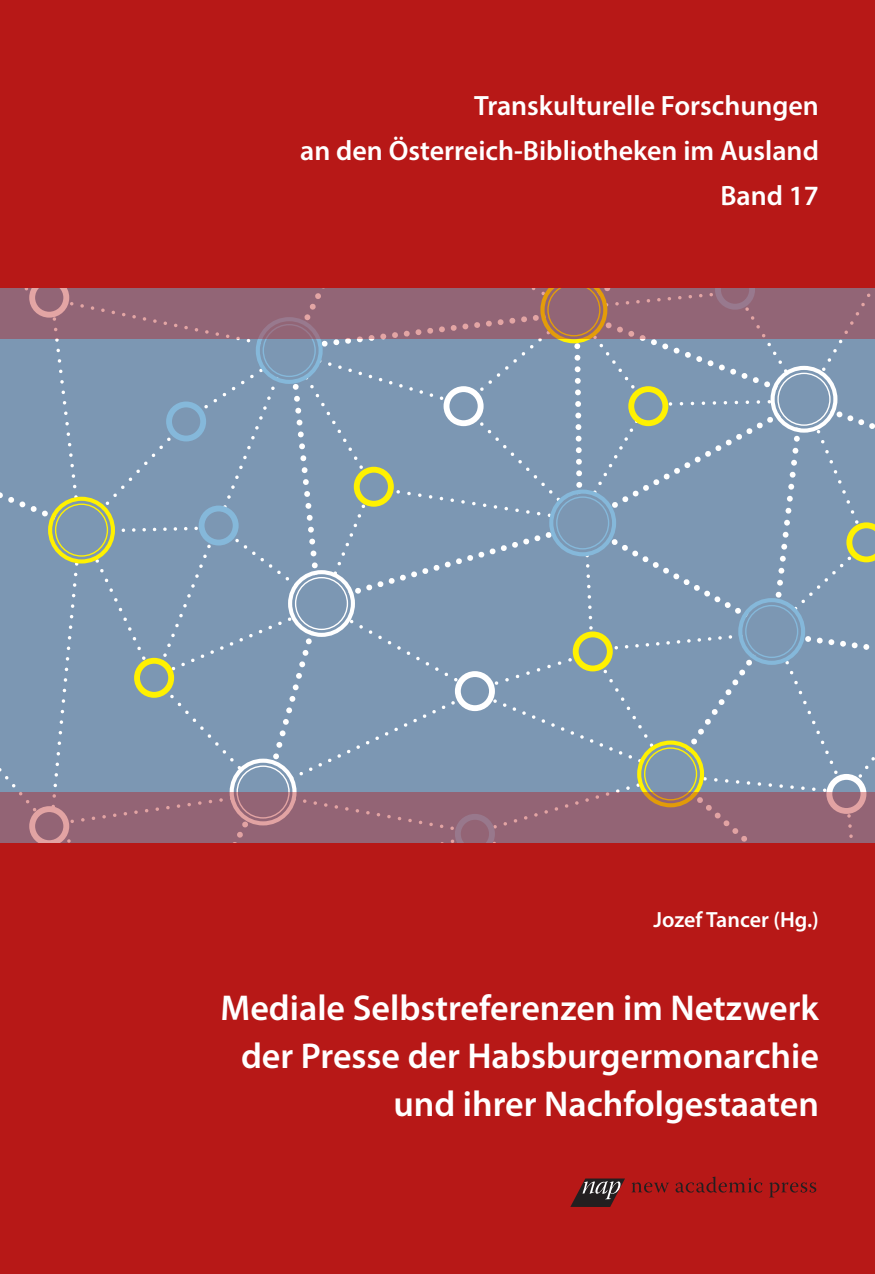
<style>
.page{position:relative;width:875px;height:1274px;background:#fff}
.page>*{position:absolute;margin:0;border:0;box-sizing:border-box;transform-origin:0 0}
.t1{font:600 36px/48px "Myriad Pro";color:#fff;text-align:right}
.t2{font:600 28px/45px "Myriad Pro";color:#fff;text-align:right}
.t3{font:600 22px "Myriad Pro";color:#fff}
</style>
<div class="page">
<div style="left:0;top:339px;width:875px;height:453px;background:#7c97b3"></div>
<div style="left:202px;top:508px;width:34px;height:34px;background:#7c97b3;border-radius:50%"></div>
<div style="left:199px;top:505px;width:40px;height:40px;border:6px solid #85b8da;border-radius:50%"></div>
<div style="left:0;top:0;width:875px;height:288px;background:#b71817"></div>
<div style="left:0;top:843px;width:875px;height:430px;background:#b71817"></div>
<svg style="left:571px;top:1178px;width:54px;height:28px"></svg>
<svg style="left:631px;top:1176px;width:185px;height:21px"></svg>
<svg style="left:0;top:288px;width:875px;height:51px;background:#956876"></svg>
<svg style="left:0;top:792px;width:875px;height:51px;background:#976776"></svg>
<p class="t2" style="left:300px;top:82px;width:520px">Transkulturelle Forschungen<br>an den Österreich-Bibliotheken im Ausland</p>
<p class="t2" style="left:720px;top:172px;width:100px">Band 17</p>
<p class="t3" style="left:653px;top:905px;width:167px">Jozef Tancer (Hg.)</p>
<p class="t1" style="left:220px;top:982px;width:600px">Mediale Selbstreferenzen im Netzwerk der Presse der Habsburgermonarchie und ihrer Nachfolgestaaten</p>
</div>
